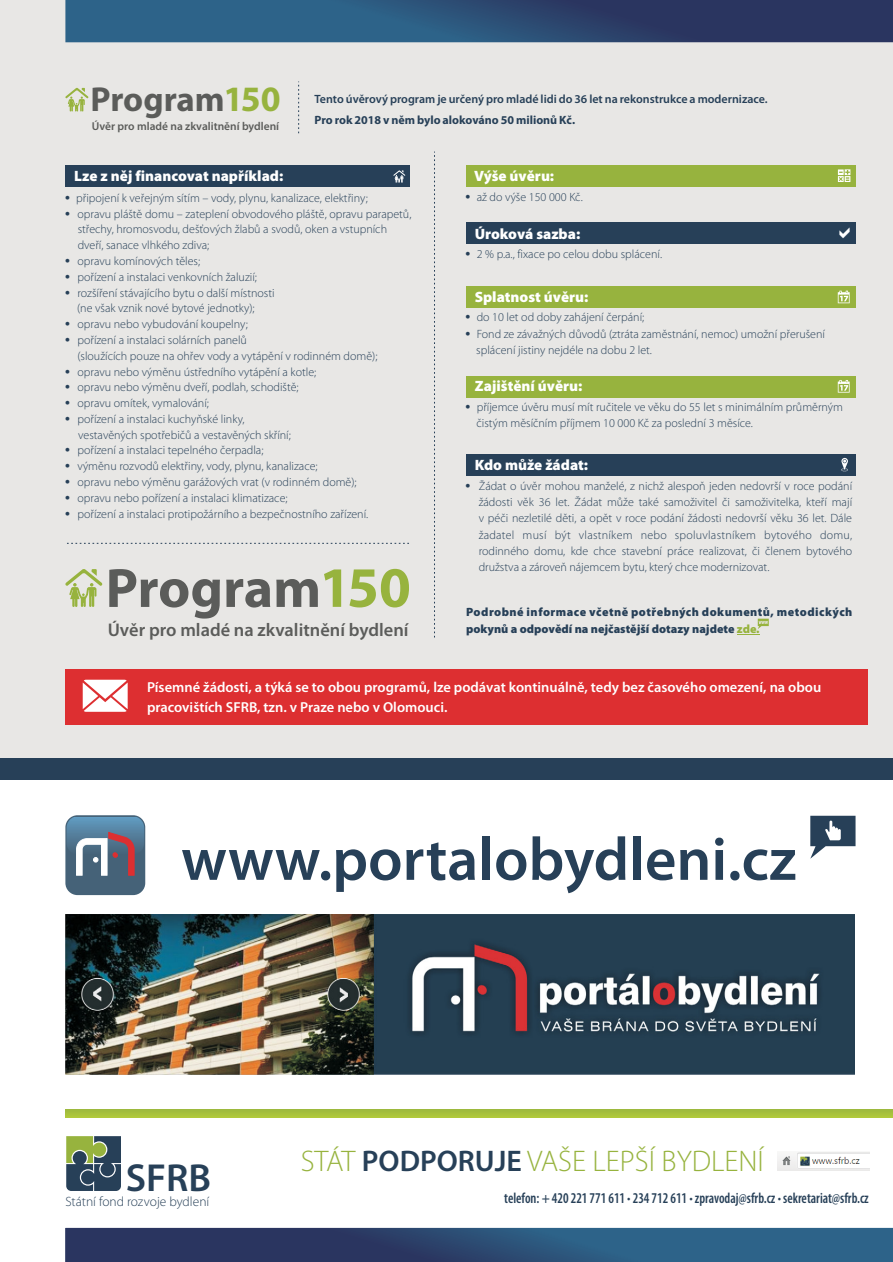
<style>
.page{position:relative;width:893px;height:1262px;background:#fff}
.page>*{position:absolute;margin:0;border:0;box-sizing:border-box;transform-origin:0 0}
.t1{font:600 61.2px "Myriad Pro";color:#274058}
.t2{font:700 55.8px "Myriad Pro";letter-spacing:-.005em;color:#5b5c5a}
.t3{font:600 39.15px "Myriad Pro";color:#274058}
.t4{font:700 34.8px "Myriad Pro";letter-spacing:-.005em;color:#5b5c5a}
.t5{font:300 29.85px "Myriad Pro";color:#97b33e}
.t6{font:600 18.3px "Myriad Pro";color:#5b5c5a}
.t7{font:900 15px "Myriad Pro";color:#fff}
.t8{font:600 condensed 15px "Myriad Pro";color:#274058;scale:.91 1}
.t9{font:300 15px "Myriad Pro";color:#274058;scale:.91 1}
.t10{font:600 14.4px/20.1px "Myriad Pro";color:#fff}
.t11{font:300 13.5px "Myriad Pro";color:#274058}
.t12{font:300 12px/15.8px "Myriad Pro";color:#274058}
.t13{font:900 12px/17.4px "Myriad Pro";letter-spacing:.035em;color:#274058}
.t14{font:600 12px "Myriad Pro";color:#274058}
.t15{font:700 12px "Myriad Pro";color:#274058}
.t16{font:12px/15.8px "Helvetica";color:#274058}
.t17{font:300 12px "Myriad Pro";color:#274058}
.t18{font:600 11.4px "Myriad Pro";color:#5b5c5a}
.s1{font-size:35.85px;color:#97b33e}
.s2{font-size:57.45px;color:#97b33e}
.s3{font-family:"Helvetica";font-weight:400}
.s4{color:#97b33e}
.s5{font-weight:600;color:#274058}
</style>
<div class="page">
<div style="left:0;top:0;width:892px;height:758px;background:#e8e7e5"></div>
<svg style="left:65px;top:0;width:827px;height:42px;background:#2b4e76"></svg>
<svg style="left:65px;top:1227px;width:827px;height:34px;background:#315077"></svg>
<div style="left:66px;top:1108px;width:826px;height:9px;background:#a4be3d"></div>
<svg style="left:66px;top:1136px;width:55px;height:55px;background:#546b61"></svg>
<img style="left:777px;top:1152px;width:92px;height:18px">
<svg style="left:799px;top:1156px;width:11px;height:10px"></svg>
<div style="left:65px;top:166px;width:345px;height:21px;background:#274058"></div>
<div style="left:466px;top:165px;width:389px;height:21px;background:#97b33e"></div>
<div style="left:466px;top:222px;width:389px;height:22px;background:#274058"></div>
<div style="left:466px;top:286px;width:389px;height:22px;background:#97b33e"></div>
<div style="left:466px;top:376px;width:389px;height:21px;background:#97b33e"></div>
<div style="left:466px;top:454px;width:389px;height:21px;background:#274058"></div>
<svg style="left:434px;top:152px;width:1px;height:485px"></svg>
<svg style="left:298px;top:81px;width:1px;height:52px"></svg>
<svg style="left:737px;top:618px;width:31px;height:17px"></svg>
<svg style="left:841px;top:458px;width:6px;height:13px"></svg>
<svg style="left:837px;top:169px;width:13px;height:13px"></svg>
<svg style="left:837px;top:291px;width:12px;height:12px"></svg>
<svg style="left:837px;top:380px;width:12px;height:12px"></svg>
<svg style="left:65px;top:88px;width:24px;height:23px"></svg>
<svg style="left:393px;top:170px;width:12px;height:13px"></svg>
<svg style="left:65px;top:543px;width:344px;height:1px"></svg>
<svg style="left:65px;top:569px;width:38px;height:38px"></svg>
<div style="left:0;top:758px;width:892px;height:22px;background:#274058"></div>
<div style="left:65px;top:669px;width:802px;height:56px;background:#dd2f31"></div>
<svg style="left:83px;top:679px;width:45px;height:33px"></svg>
<img style="left:65px;top:914px;width:789px;height:160px">
<div style="left:65px;top:815px;width:80px;height:80px;background:#456278;border-radius:12px"></div>
<div style="left:67px;top:816px;width:77px;height:38px;background:linear-gradient(to bottom,#619cc1,#48647a);border-radius:12px"></div>
<svg style="left:76px;top:832px;width:58px;height:43px"></svg>
<svg style="left:810px;top:815px;width:45px;height:43px"></svg>
<h3 class="t4" style="left:90px;top:79px;width:192px">Program<span class="s1">150</span></h3>
<p class="t18" style="left:92px;top:122px;width:189px">Úvěr pro mladé na zkvalitnění bydlení</p>
<p class="t14" style="left:314px;top:94px;width:454px">Tento úvěrový program je určený pro mladé lidi do 36 let na rekonstrukce a modernizace.</p>
<p class="t15" style="left:314px;top:112px;width:262px">Pro rok 2018 v něm bylo alokováno 50 milionů Kč.</p>
<p class="t7" style="left:74px;top:170px;width:210px">Lze z něj financovat například:</p>
<p class="t12" style="left:76px;top:191px;width:336px">připojení k veřejným sítím – vody, plynu, kanalizace, elektřiny;<br>opravu pláště domu – zateplení obvodového pláště, opravu parapetů, střechy, hromosvodu, dešťových žlabů a svodů, oken a vstupních dveří, sanace vlhkého zdiva;<br>opravu komínových těles;<br>pořízení a instalaci venkovních žaluzií;<br>rozšíření stávajícího bytu o další místnosti<br>(ne však vznik nové bytové jednotky);<br>opravu nebo vybudování koupelny;<br>pořízení a instalaci solárních panelů<br>(sloužících pouze na ohřev vody a vytápění v rodinném domě); opravu nebo výměnu ústředního vytápění a kotle;<br>opravu nebo výměnu dveří, podlah, schodiště;<br>opravu omítek, vymalování;<br>pořízení a instalaci kuchyňské linky,<br>vestavěných spotřebičů a vestavěných skříní;<br>pořízení a instalaci tepelného čerpadla;<br>výměnu rozvodů elektřiny, vody, plynu, kanalizace;<br>opravu nebo výměnu garážových vrat (v rodinném domě);<br>opravu nebo pořízení a instalaci klimatizace;<br>pořízení a instalaci protipožárního a bezpečnostního zařízení.</p>
<p class="t16" style="left:65px;top:191px;width:6px">• •</p>
<p class="t16" style="left:65px;top:254px;width:6px;text-align:justify">• • •</p>
<p class="t16" style="left:65px;top:317px;width:6px">• •</p>
<p class="t16" style="left:65px;top:364px;width:6px;text-align:justify">• • • •</p>
<p class="t16" style="left:65px;top:443px;width:6px;text-align:justify">• • • • •</p>
<h2 class="t2" style="left:106px;top:555px;width:307px">Program<span class="s2">150</span></h2>
<h3 class="t6" style="left:108px;top:623px;width:302px">Úvěr pro mladé na zkvalitnění bydlení</h3>
<p class="t7" style="left:474px;top:170px;width:81px">Výše úvěru:</p>
<p class="t17" style="left:466px;top:189px;width:118px"><span class="s3">•</span> až do výše 150 000 Kč.</p>
<p class="t7" style="left:474px;top:228px;width:107px">Úroková sazba:</p>
<p class="t12" style="left:466px;top:247px;width:198px"><span class="s3">•</span> 2 % p.a., fixace po celou dobu splácení.</p>
<p class="t7" style="left:474px;top:291px;width:115px">Splatnost úvěru:</p>
<p class="t16" style="left:466px;top:310px;width:6px;line-height:16.4px">• •</p>
<p class="t12" style="left:476px;top:310px;width:350px;line-height:16.4px">do 10 let od doby zahájení čerpání;<br>Fond ze závažných důvodů (ztráta zaměstnání, nemoc) umožní přerušení splácení jistiny nejdéle na dobu 2 let.</p>
<p class="t7" style="left:474px;top:380px;width:109px">Zajištění úvěru:</p>
<p class="t12" style="left:476px;top:399px;width:368px;line-height:16.4px;text-indent:-11px"><span class="s3">•</span> příjemce úvěru musí mít ručitele ve věku do 55 let s minimálním průměrným čistým měsíčním příjmem 10 000 Kč za poslední 3 měsíce.</p>
<p class="t7" style="left:474px;top:460px;width:115px">Kdo může žádat:</p>
<p class="t12" style="left:478px;top:478px;width:375px;line-height:16.4px;text-align:justify;text-indent:-13px"><span class="s3">•</span> Žádat o úvěr mohou manželé, z nichž alespoň jeden nedovrší v roce podání žádosti věk 36 let. Žádat může také samoživitel či samoživitelka, kteří mají v péči nezletilé děti, a opět v roce podání žádosti nedovrší věku 36 let. Dále žadatel musí být vlastníkem nebo spoluvlastníkem bytového domu, rodinného domu, kde chce stavební práce realizovat, či členem bytového družstva a zároveň nájemcem bytu, který chce modernizovat.</p>
<p class="t13" style="left:466px;top:604px;width:388px">Podrobné informace včetně potřebných dokumentů, metodických pokynů a odpovědí na nejčastější dotazy najdete <span class="s4">zde.</span></p>
<p class="t10" style="left:147px;top:678px;width:675px">Písemné žádosti, a týká se to obou programů, lze podávat kontinuálně, tedy bez časového omezení, na obou pracovištích SFRB, tzn. v Praze nebo v Olomouci.</p>
<h1 class="t1" style="left:181px;top:836px;width:617px">www.portalobydleni.cz</h1>
<h3 class="t3" style="left:126px;top:1162px;width:87px">SFRB</h3>
<p class="t11" style="left:65px;top:1196px;width:145px">Státní fond rozvoje bydlení</p>
<h3 class="t5" style="left:301px;top:1143px;width:464px">STÁT <span class="s5">PODPORUJE</span> VAŠE LEPŠÍ BYDLENÍ</h3>
<p class="t8" style="left:504px;top:1188px;width:402px">telefon: + 420 221 771 611 234 712 611 zpravodaj@sfrb.cz sekretariat@sfrb.cz</p>
<p class="t9" style="left:627px;top:1191px;width:5px">•</p>
<p class="t9" style="left:689px;top:1191px;width:5px">•</p>
<p class="t9" style="left:777px;top:1191px;width:5px">•</p>
</div>
